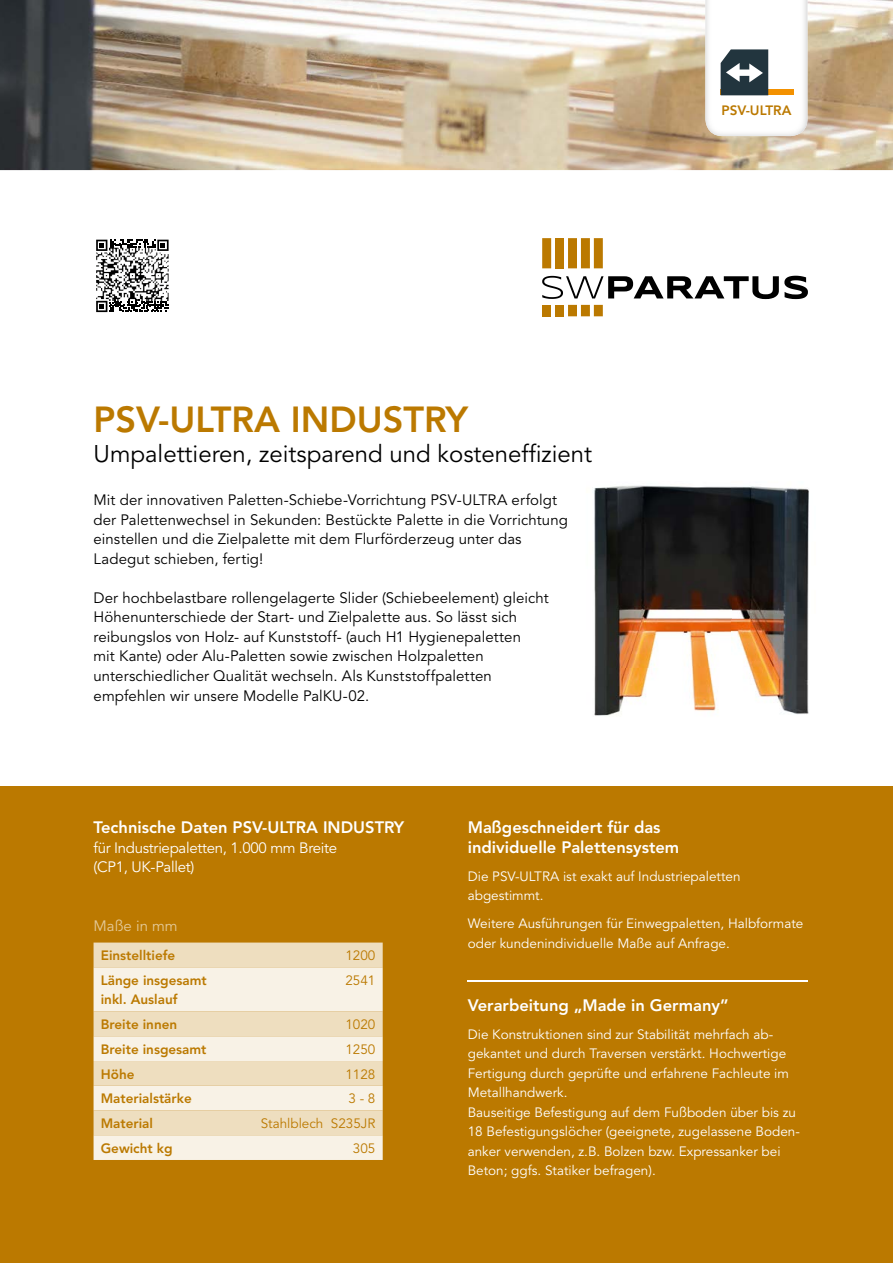
<style>
.page{position:relative;width:893px;height:1263px;background:#fff}
.page>*{position:absolute;margin:0;border:0;box-sizing:border-box;transform-origin:0 0}
.t1{font:800 36px "Avenir";color:#bb7900}
.t2{font:24px "Avenir";color:#000}
.t3{font:800 16.5px/19.5px "Avenir";color:#fff}
.t4{font:15px/19.5px "Avenir";letter-spacing:.005em;color:#000}
.t5{font:15px/19.5px "Avenir";letter-spacing:-.02em;color:#fff}
.t6{font:15px "Avenir";color:#e4ca99}
.t7{font:13.5px/19.5px "Avenir";color:#fff}
.t8{font:800 13.5px/19.5px "Avenir";color:#bb7900}
.t9{font:13.5px "Avenir";color:#bb7900}
</style>
<div class="page">
<img style="left:0;top:0;width:893px;height:170px">
<div style="left:0;top:787px;width:893px;height:476px;background:#bb7900"></div>
<hr style="left:468px;top:980px;width:340px;height:2px;background:#fff">
<svg style="left:542px;top:276px;width:266px;height:23px"></svg>
<div style="left:568px;top:238px;width:9px;height:30px;background:#bb7900"></div>
<div style="left:555px;top:238px;width:9px;height:30px;background:#bb7900"></div>
<div style="left:542px;top:238px;width:9px;height:30px;background:#bb7900"></div>
<div style="left:581px;top:238px;width:9px;height:30px;background:#bb7900"></div>
<div style="left:594px;top:238px;width:9px;height:30px;background:#bb7900"></div>
<div style="left:568px;top:305px;width:9px;height:11px;background:#bb7900"></div>
<div style="left:555px;top:305px;width:9px;height:11px;background:#bb7900"></div>
<div style="left:542px;top:305px;width:9px;height:11px;background:#bb7900"></div>
<div style="left:581px;top:305px;width:9px;height:11px;background:#bb7900"></div>
<div style="left:594px;top:305px;width:9px;height:11px;background:#bb7900"></div>
<svg style="left:96px;top:239px;width:73px;height:74px"></svg>
<img style="left:705px;top:0;width:102px;height:136px">
<div style="left:721px;top:90px;width:73px;height:5px;background:#f39100"></div>
<svg style="left:721px;top:49px;width:47px;height:46px"></svg>
<div style="left:94px;top:942px;width:289px;height:25px;background:#eedebf"></div>
<svg style="left:94px;top:967px;width:289px;height:193px;background:#f3e9d5"></svg>
<img style="left:594px;top:485px;width:215px;height:231px">
<img style="left:96px;top:248px;width:73px;height:35px">
<h1 class="t1" style="left:94px;top:398px;width:376px">PSV-ULTRA INDUSTRY</h1>
<h2 class="t2" style="left:94px;top:440px;width:500px">Umpalettieren, zeitsparend und kosteneffizient</h2>
<p class="t4" style="left:94px;top:491px;width:476px">Mit der innovativen Paletten-Schiebe-Vorrichtung PSV-ULTRA erfolgt der Palettenwechsel in Sekunden: Bestückte Palette in die Vorrichtung einstellen und die Zielpalette mit dem Flurförderzeug unter das Ladegut schieben, fertig!</p>
<p class="t4" style="left:94px;top:588px;width:457px">Der hochbelastbare rollengelagerte Slider (Schiebeelement) gleicht Höhenunterschiede der Start- und Zielpalette aus. So lässt sich reibungslos von Holz- auf Kunststoff- (auch H1 Hygienepaletten<br>mit Kante) oder Alu-Paletten sowie zwischen Holzpaletten unterschiedlicher Qualität wechseln. Als Kunststoffpaletten empfehlen wir unsere Modelle PalKU-02.</p>
<p class="t8" style="left:721px;top:100px;width:72px">PSV-ULTRA</p>
<p class="t3" style="left:94px;top:818px;width:312px">Technische Daten PSV-ULTRA INDUSTRY</p>
<p class="t5" style="left:94px;top:838px;width:245px">für Industriepaletten, 1.000 mm Breite (CP1, UK-Pallet)</p>
<p class="t6" style="left:94px;top:917px;width:86px">Maße in mm</p>
<p class="t8" style="left:101px;top:945px;width:76px">Einstelltiefe</p>
<p class="t9" style="left:345px;top:948px;width:32px">1200</p>
<p class="t8" style="left:101px;top:970px;width:108px">Länge insgesamt inkl. Auslauf</p>
<p class="t9" style="left:345px;top:972px;width:32px">2541</p>
<p class="t8" style="left:101px;top:1014px;width:78px">Breite innen</p>
<p class="t9" style="left:345px;top:1017px;width:32px">1020</p>
<p class="t8" style="left:101px;top:1039px;width:107px">Breite insgesamt</p>
<p class="t9" style="left:345px;top:1041px;width:32px">1250</p>
<p class="t8" style="left:101px;top:1064px;width:35px">Höhe</p>
<p class="t9" style="left:345px;top:1066px;width:32px">1128</p>
<p class="t8" style="left:101px;top:1089px;width:93px">Materialstärke</p>
<p class="t9" style="left:348px;top:1091px;width:29px">3 - 8</p>
<p class="t8" style="left:101px;top:1113px;width:54px">Material</p>
<p class="t9" style="left:261px;top:1115px;width:116px">Stahlblech S235JR</p>
<p class="t8" style="left:101px;top:1138px;width:73px">Gewicht kg</p>
<p class="t9" style="left:353px;top:1140px;width:24px">305</p>
<p class="t3" style="left:468px;top:818px;width:213px">Maßgeschneidert für das individuelle Palettensystem</p>
<p class="t7" style="left:468px;top:867px;width:274px">Die PSV-ULTRA ist exakt auf Industriepaletten abgestimmt.</p>
<p class="t7" style="left:468px;top:914px;width:337px">Weitere Ausführungen für Einwegpaletten, Halbformate oder kundenindividuelle Maße auf Anfrage.</p>
<p class="t3" style="left:468px;top:995px;width:262px">Verarbeitung „Made in Germany”</p>
<p class="t7" style="left:468px;top:1025px;width:334px">Die Konstruktionen sind zur Stabilität mehrfach ab&shy;gekantet und durch Traversen verstärkt. Hochwertige Fertigung durch geprüfte und erfahrene Fachleute im Metallhandwerk.<br>Bauseitige Befestigung auf dem Fußboden über bis zu 18 Befestigungslöcher (geeignete, zugelassene Boden&shy;anker verwenden, z.B. Bolzen bzw. Expressanker bei Beton; ggfs. Statiker befragen).</p>
</div>
